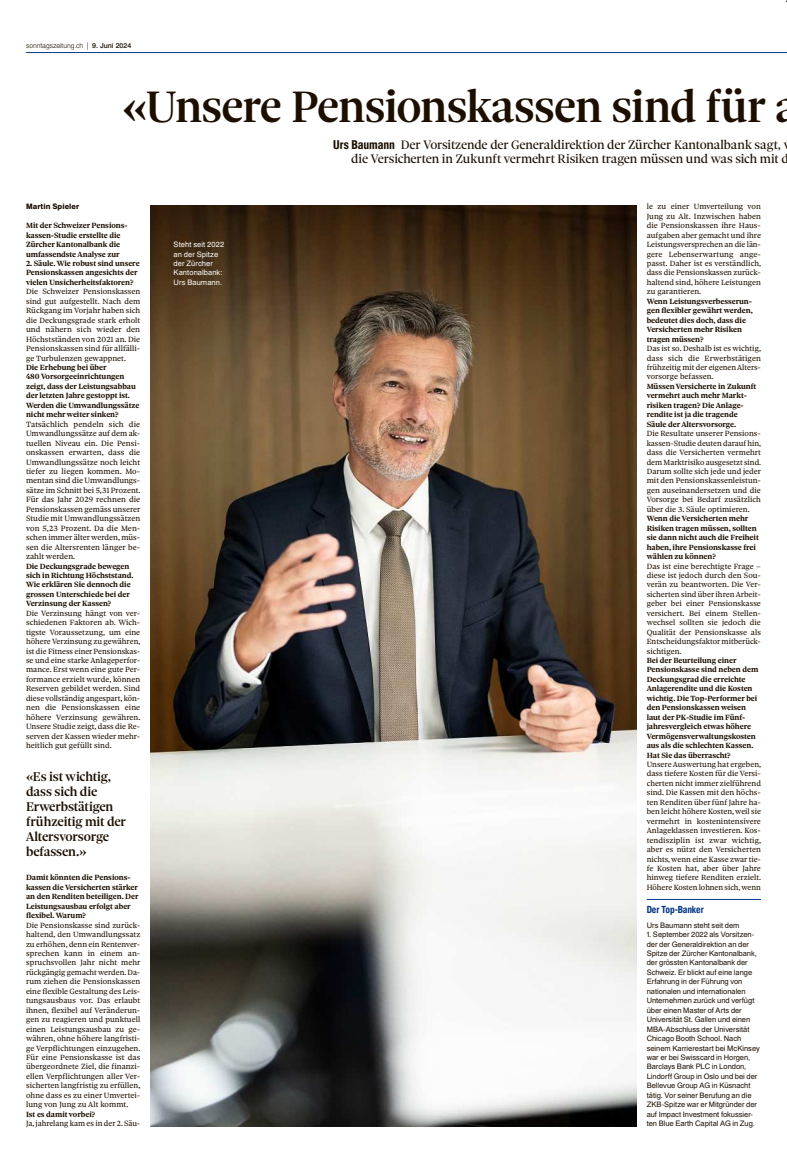
<style>
.page{position:relative;width:787px;height:1166px;background:#fff}
.page>*{position:absolute;margin:0;border:0;box-sizing:border-box;transform-origin:0 0}
.t1{font:47.25px "Sole Serif Headline Medium OV BDZDYA";letter-spacing:-.02em;color:#1c0f00}
.t2{font:13.56px/14.9px "Sole Serif Headline Medium OV BDZDYA";letter-spacing:-.01em;color:#1c0f00}
.t3{font:13.12px/14px "Sole Serif Headline Regular OV BDZDYC";letter-spacing:-.01em;color:#1c0f00}
.t4{font:9.89px "Newhouse DT Cond Ext Bold OV BDZDYB";letter-spacing:-.01em;color:#053884}
.t5{font:8.14px/9.5px "Sole Serif Text Regular OV BDZDXZ";letter-spacing:.005em;color:#1c0f00;text-align:justify}
.t6{font:8.05px/9.5px "Sole Serif Text Regular OV BDZDXZ";letter-spacing:.005em;color:#1c0f00;text-align:justify}
.t7{font:8.05px/9.5px "Sole Serif Text Bold OV BDZDXY";letter-spacing:-.005em;color:#1c0f00}
.t8{font:7.52px/9.5px "Newhouse DT Regular OV BDZDYD";letter-spacing:-.005em;color:#1c0f00}
.t9{font:7.52px/9.5px "Newhouse DT Regular OV BDZDYD";letter-spacing:.01em;color:#fff}
.t10{font:7.52px "Newhouse DT Extra Bold OV BDZDXX";color:#1c0f00}
.t11{font:7px "Newhouse DT Light OV BDZDXV";color:#1c0f00}
.s1{font-family:"Newhouse DT Medium OV BDZDXW"}
.s2{font-family:"Newhouse DT Cond Ext Bold OV BDZDYB";font-size:12.25px}
</style>
<div class="page">
<hr style="left:26px;top:52px;width:760px;height:1px;background:#053884">
<img style="left:150px;top:205px;width:486px;height:921px">
<hr style="left:646px;top:899px;width:114px;height:1px;background:#053884">
<p class="t11" style="left:26px;top:41px;width:107px">sonntagszeitung.ch | <span class="s1">9. Juni 2024</span></p>
<h1 class="t1" style="left:122px;top:77px;width:645px">«Unsere Pensionskassen sind für</h1>
<h3 class="t3" style="left:351px;top:138px;width:439px;text-indent:-18px"><span class="s2">Urs Baumann</span> Der Vorsitzende der Generaldirektion der Zürcher Kantonalbank sagt, die Versicherten in Zukunft vermehrt Risiken tragen müssen und was sich mit d</h3>
<p class="t10" style="left:26px;top:202px;width:55px">Martin Spieler</p>
<p class="t7" style="left:26px;top:221px;width:103px">Mit der Schweizer Pensions&shy;kassen-Studie erstellte die<br>Zürcher Kantonalbank die umfassendste Analyse zur</p>
<p class="t7" style="left:26px;top:259px;width:115px">2. Säule.Wie robust sind unsere<br>Pensionskassen angesichts der vielen Unsicherheitsfaktoren?</p>
<p class="t6" style="left:26px;top:287px;width:116px">Die Schweizer Pensionskassen sind gut aufgestellt. Nach dem Rückgang im Vorjahr haben sich die Deckungsgrade stark erholt und nähern sich wieder den Höchstständen von 2021 an. Die Pensionskassen sind für allfälli&shy;ge Turbulenzen gewappnet.</p>
<p class="t7" style="left:26px;top:362px;width:115px">Die Erhebung bei über<br>480 Vorsorgeeinrichtungen zeigt, dass der Leistungsabbau der letzten Jahre gestoppt ist.<br>Werden die Umwandlungssätze nicht mehr weiter sinken?</p>
<p class="t5" style="left:26px;top:419px;width:116px">Tatsächlich pendeln sich die Umwandlungssätze auf dem ak&shy;tuellen Niveau ein. Die Pensi&shy;onskassen erwarten, dass die Umwandlungssätze noch leicht tiefer zu liegen kommen. Mo&shy;mentan sind die Umwandlungs&shy;sätze im Schnitt bei 5,31 Prozent.<br>Für das Jahr 2029 rechnen die Pensionskassen gemäss unserer Studie mit Umwandlungssätzen von 5,23 Prozent. Da die Men&shy;schen immer älter werden, müs&shy;sen die Altersrenten länger be&shy;zahlt werden.</p>
<p class="t7" style="left:26px;top:561px;width:109px">Die Deckungsgrade bewegen sich in Richtung Höchststand.<br>Wie erklären Sie dennoch die grossen Unterschiede bei der<br>Verzinsung der Kassen?</p>
<p class="t6" style="left:26px;top:608px;width:116px">Die Verzinsung hängt von ver&shy;schiedenen Faktoren ab. Wich&shy;tigste Voraussetzung, um eine höhere Verzinsung zu gewähren, ist die Fitness einer Pensionskas&shy;se und eine starke Anlageperfor&shy;mance. Erst wenn eine gute Per&shy;formance erzielt wurde, können Reserven gebildet werden. Sind diese vollständig angespart, kön&shy;nen die Pensionskassen eine höhere Verzinsung gewähren.<br>Unsere Studie zeigt, dass die Re&shy;serven der Kassen wieder mehr&shy;heitlich gut gefüllt sind.</p>
<h2 class="t2" style="left:26px;top:769px;width:101px">«Es ist wichtig, dass sich die<br>Erwerbstätigen frühzeitig mit der<br>Altersvorsorge befassen.»</h2>
<p class="t7" style="left:26px;top:873px;width:114px">Damit könnten die Pensions&shy;kassen die Versicherten stärker an den Renditen beteiligen. Der<br>Leistungsausbau erfolgt aber flexibel.Warum?</p>
<p class="t6" style="left:26px;top:920px;width:116px">Die Pensionskasse sind zurück&shy;haltend, den Umwandlungssatz zu erhöhen, denn ein Rentenver&shy;sprechen kann in einem an&shy;spruchsvollen Jahr nicht mehr rückgängig gemacht werden. Da&shy;rum ziehen die Pensionskassen eine flexible Gestaltung des Leis&shy;tungsausbaus vor. Das erlaubt ihnen, flexibel auf Veränderun&shy;gen zu reagieren und punktuell einen Leistungsausbau zu ge&shy;währen, ohne höhere langfristi&shy;ge Verpflichtungen einzugehen.<br>Für eine Pensionskasse ist das übergeordnete Ziel, die finanzi&shy;ellen Verpflichtungen aller Ver&shy;sicherten langfristig zu erfüllen, ohne dass es zu einer Umvertei&shy;lung von Jung zu Alt kommt.</p>
<p class="t7" style="left:26px;top:1109px;width:71px">Ist es damit vorbei?</p>
<p class="t6" style="left:26px;top:1119px;width:116px">Ja, jahrelang kam es in der 2. Säu-</p>
<p class="t9" style="left:173px;top:240px;width:52px">Steht seit 2022 an der Spitze der Zürcher<br>Kantonalbank:<br>Urs Baumann.</p>
<p class="t6" style="left:646px;top:202px;width:116px">le zu einer Umverteilung von Jung zu Alt. Inzwischen haben die Pensionskassen ihre Haus&shy;aufgaben aber gemacht und ihre Leistungsversprechen an die län&shy;gere Lebenserwartung ange&shy;passt. Daher ist es verständlich, dass die Pensionskassen zurück&shy;haltend sind, höhere Leistungen zu garantieren.</p>
<p class="t7" style="left:646px;top:296px;width:107px">Wenn Leistungsverbesserun&shy;gen flexibler gewährt werden, bedeutet dies doch, dass die<br>Versicherten mehr Risiken tragen müssen?</p>
<p class="t6" style="left:646px;top:344px;width:116px">Das ist so. Deshalb ist es wichtig, dass sich die Erwerbstätigen frühzeitig mit der eigenen Alters&shy;vorsorge befassen.</p>
<p class="t7" style="left:646px;top:381px;width:111px">Müssen Versicherte in Zukunft vermehrt auch mehr Markt&shy;risiken tragen? Die Anlage&shy;rendite ist ja die tragende<br>Säule der Altersvorsorge.</p>
<p class="t6" style="left:646px;top:429px;width:116px">Die Resultate unserer Pensions&shy;kassen-Studie deuten darauf hin, dass die Versicherten vermehrt dem Marktrisiko ausgesetzt sind.<br>Darum sollte sich jede und jeder mit den Pensionskassenleistun&shy;gen auseinandersetzen und die Vorsorge bei Bedarf zusätzlich über die 3. Säule optimieren.</p>
<p class="t7" style="left:646px;top:514px;width:113px">Wenn die Versicherten mehr<br>Risiken tragen müssen, sollten sie dann nicht auch die Freiheit haben, ihre Pensionskasse frei wählen zu können?</p>
<p class="t6" style="left:646px;top:561px;width:116px">Das ist eine berechtigte Frage 3 diese ist jedoch durch den Sou&shy;verän zu beantworten. Die Ver&shy;sicherten sind über ihren Arbeit&shy;geber bei einer Pensionskasse versichert. Bei einem Stellen&shy;wechsel sollten sie jedoch die Qualität der Pensionskasse als Entscheidungsfaktor mitberück&shy;sichtigen.</p>
<p class="t7" style="left:646px;top:655px;width:113px">Bei der Beurteilung einer<br>Pensionskasse sind neben dem<br>Deckungsgrad die erreichte<br>Anlagerendite und die Kosten wichtig. Die Top-Performer bei den Pensionskassen weisen laut der PK-Studie im Fünf&shy;jahresvergleich etwas höhere<br>Vermögensverwaltungskosten aus als die schlechten Kassen.<br>Hat Sie das überrascht?</p>
<p class="t6" style="left:646px;top:760px;width:116px">Unsere Auswertung hat ergeben, dass tiefere Kosten für die Versi&shy;cherten nicht immer zielführend sind. Die Kassen mit den höchs&shy;ten Renditen über fünf Jahre ha&shy;ben leicht höhere Kosten,weil sie vermehrt in kostenintensivere Anlageklassen investieren. Kos&shy;tendisziplin ist zwar wichtig, aber es nützt den Versicherten nichts,wenn eine Kasse zwar tie&shy;fe Kosten hat, aber über Jahre hinweg tiefere Renditen erzielt.<br>Höhere Kosten lohnen sich,wenn</p>
<p class="t4" style="left:646px;top:903px;width:58px">Der Top-Banker</p>
<p class="t8" style="left:646px;top:920px;width:94px">Urs Baumann steht seit dem</p>
<p class="t8" style="left:646px;top:929px;width:115px">1. September 2022 als Vorsitzen&shy;der der Generaldirektion an der<br>Spitze der Zürcher Kantonalbank, der grössten Kantonalbank der<br>Schweiz. Er blickt auf eine lange<br>Erfahrung in der Führung von nationalen und internationalen<br>Unternehmen zurück und verfügt über einen Master of Arts der<br>Universität St. Gallen und einen<br>MBA-Abschluss der Universität<br>Chicago Booth School. Nach seinem Karrierestart bei McKinsey war er bei Swisscard in Horgen,<br>Barclays Bank PLC in London,<br>Lindorff Group in Oslo und bei der<br>Bellevue Group AG in Küsnacht tätig. Vor seiner Berufung an die<br>ZKB-Spitze war er Mitgründer der auf Impact Investment fokussier&shy;ten Blue Earth Capital AG in Zug.</p>
</div>
